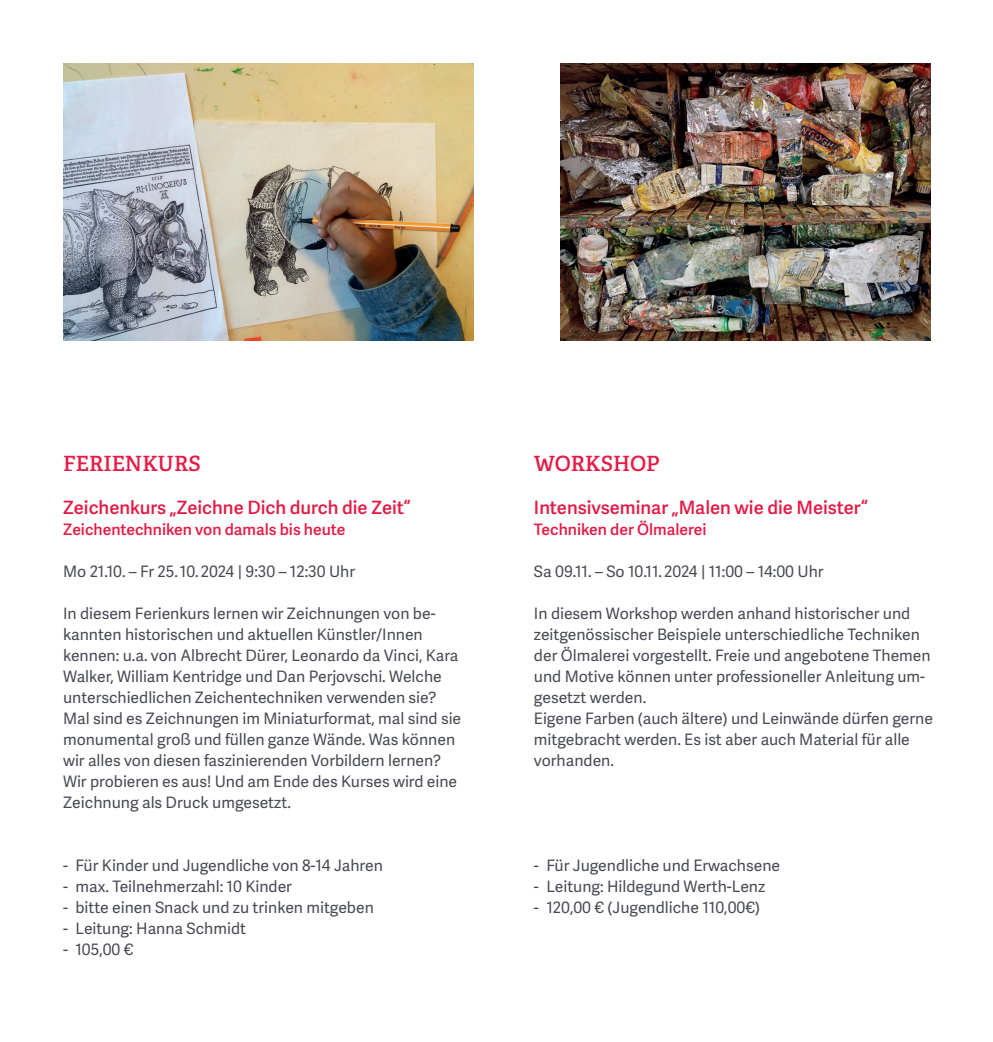
<style>
.page{position:relative;width:993px;height:1042px;background:#fff}
.page>*{position:absolute;margin:0;border:0;box-sizing:border-box;transform-origin:0 0}
.t1{font:600 21px "Adelle";color:#e51a45}
.t2{font:18.38px "Adelle Sans Sb";color:#e51a45}
.t3{font:15.75px/21px "Adelle Sans";color:#464a53}
.t4{font:15.75px "Adelle Sans Sb";color:#e51a45}
</style>
<div class="page">
<img style="left:63px;top:63px;width:410px;height:277px">
<img style="left:560px;top:63px;width:369px;height:277px">
<h1 class="t1" style="left:63px;top:451px;width:139px">FERIENKURS</h1>
<p class="t2" style="left:63px;top:493px;width:349px">Zeichenkurs „Zeichne Dich durch die Zeit“</p>
<p class="t4" style="left:63px;top:517px;width:284px">Zeichentechniken von damals bis heute</p>
<p class="t3" style="left:63px;top:560px;width:293px">Mo 21.10. – Fr 25. 10. 2024 | 9:30 – 12:30 Uhr</p>
<p class="t3" style="left:63px;top:602px;width:399px">In diesem Ferienkurs lernen wir Zeichnungen von be&shy;kannten historischen und aktuellen Künstler/Innen kennen: u.a. von Albrecht Dürer, Leonardo da Vinci, Kara Walker, William Kentridge und Dan Perjovschi. Welche unterschiedlichen Zeichentechniken verwenden sie?<br>Mal sind es Zeichnungen im Miniaturformat, mal sind sie monumental groß und füllen ganze Wände. Was können wir alles von diesen faszinierenden Vorbildern lernen?<br>Wir probieren es aus! Und am Ende des Kurses wird eine Zeichnung als Druck umgesetzt.</p>
<p class="t3" style="left:63px;top:854px;width:321px">- Für Kinder und Jugendliche von 8-14 Jahren</p>
<p class="t3" style="left:63px;top:875px;width:230px">- max. Teilnehmerzahl: 10 Kinder</p>
<p class="t3" style="left:63px;top:896px;width:312px">- bitte einen Snack und zu trinken mitgeben</p>
<p class="t3" style="left:63px;top:917px;width:184px">- Leitung: Hanna Schmidt</p>
<p class="t3" style="left:63px;top:938px;width:72px">- 105,00 €</p>
<h1 class="t1" style="left:534px;top:451px;width:127px">WORKSHOP</h1>
<p class="t2" style="left:534px;top:493px;width:335px">Intensivseminar „Malen wie die Meister“</p>
<p class="t4" style="left:534px;top:517px;width:174px">Techniken der Ölmalerei</p>
<p class="t3" style="left:534px;top:560px;width:291px">Sa 09.11. – So 10.11. 2024 | 11:00 – 14:00 Uhr</p>
<p class="t3" style="left:534px;top:602px;width:400px">In diesem Workshop werden anhand historischer und zeitgenössischer Beispiele unterschiedliche Techniken der Ölmalerei vorgestellt. Freie und angebotene Themen und Motive können unter professioneller Anleitung um&shy;gesetzt werden.<br>Eigene Farben (auch ältere) und Leinwände dürfen gerne mitgebracht werden. Es ist aber auch Material für alle vorhanden.</p>
<p class="t3" style="left:534px;top:854px;width:247px">- Für Jugendliche und Erwachsene</p>
<p class="t3" style="left:534px;top:875px;width:233px">- Leitung: Hildegund Werth-Lenz</p>
<p class="t3" style="left:534px;top:896px;width:227px">- 120,00 € (Jugendliche 110,00€)</p>
</div>
